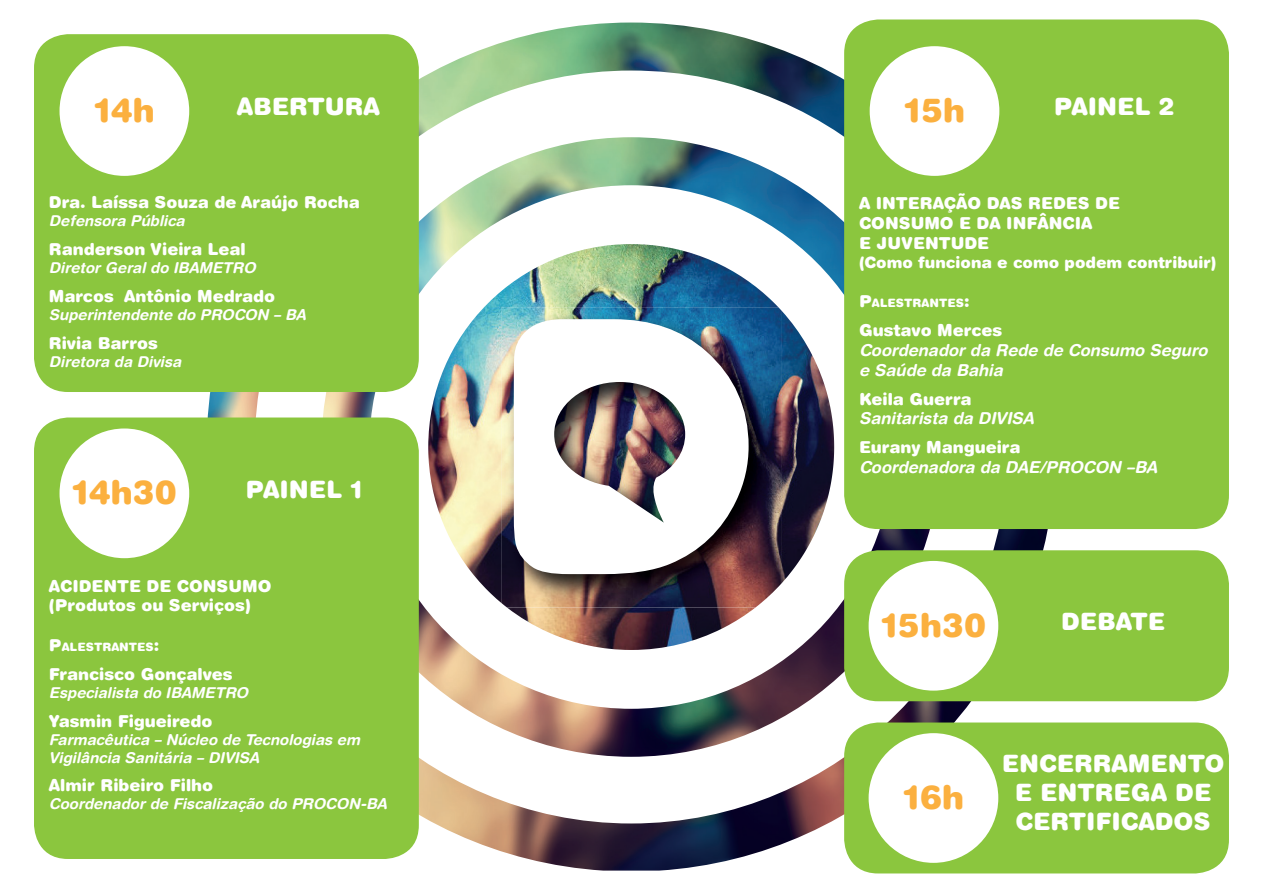
<style>
.page{position:relative;width:1263px;height:893px;background:#fff}
.page>*{position:absolute;margin:0;border:0;box-sizing:border-box;transform-origin:0 0}
.t1{font:900 33px "Helvetica Rounded";color:#fbb03f}
.t2{font:900 24px/28.8px "Helvetica Rounded";color:#fff;text-align:center}
.t3{font:900 16.5px "Helvetica Rounded";color:#fff}
.t4{font:italic 700 16.5px/19.8px "Helvetica Rounded";color:#fff}
.t5{font:900 16.5px "Helvetica Rounded";color:#fff}
.t6{font:900 15.75px "Helvetica Rounded";color:#fff}
.t7{font:italic 700 15px/18px "Helvetica Rounded";color:#fff}
.t8{font:900 11.55px "Helvetica Rounded";color:#fff}
.s1{font-size:16.5px}
</style>
<div class="page">
<img style="left:207px;top:23px;width:849px;height:848px">
<img style="left:502px;top:307px;width:280px;height:300px">
<img style="left:514px;top:319px;width:235px;height:255px">
<div style="left:34px;top:34px;width:385px;height:358px;background:#8bc63e;border-radius:34px"></div>
<div style="left:844px;top:20px;width:385px;height:509px;background:#8bc63e;border-radius:34px"></div>
<div style="left:844px;top:550px;width:385px;height:151px;background:#8bc63e;border-radius:34px"></div>
<div style="left:844px;top:722px;width:385px;height:151px;background:#8bc63e;border-radius:34px"></div>
<div style="left:34px;top:417px;width:385px;height:442px;background:#8bc63e;border-radius:34px"></div>
<div style="left:60px;top:46px;width:129px;height:130px;background:#fff;border-radius:50%"></div>
<div style="left:60px;top:428px;width:129px;height:130px;background:#fff;border-radius:50%"></div>
<div style="left:869px;top:733px;width:129px;height:130px;background:#fff;border-radius:50%"></div>
<div style="left:869px;top:561px;width:129px;height:130px;background:#fff;border-radius:50%"></div>
<div style="left:870px;top:46px;width:129px;height:130px;background:#fff;border-radius:50%"></div>
<h1 class="t1" style="left:94px;top:89px;width:63px">14h</h1>
<h2 class="t2" style="left:237px;top:91px;width:145px">ABERTURA</h2>
<p class="t3" style="left:49px;top:192px;width:313px">Dra. Laíssa Souza de Araújo Rocha</p>
<p class="t7" style="left:49px;top:212px;width:137px">Defensora Pública</p>
<p class="t3" style="left:49px;top:238px;width:198px">Randerson Vieira Leal</p>
<p class="t7" style="left:49px;top:258px;width:208px">Diretor Geral do IBAMETRO</p>
<p class="t3" style="left:49px;top:285px;width:228px">Marcos Antônio Medrado</p>
<p class="t7" style="left:49px;top:305px;width:259px">Superintendente do PROCON – BA</p>
<p class="t3" style="left:49px;top:332px;width:111px">Rivia Barros</p>
<p class="t7" style="left:49px;top:352px;width:134px">Diretora da Divisa</p>
<h1 class="t1" style="left:72px;top:471px;width:107px">14h30</h1>
<h2 class="t2" style="left:245px;top:474px;width:119px">PAINEL 1</h2>
<p class="t5" style="left:49px;top:575px;width:224px">ACIDENTE DE CONSUMO</p>
<p class="t3" style="left:49px;top:595px;width:203px">(Produtos ou Serviços)</p>
<p class="t8" style="left:49px;top:639px;width:38px"><span class="s1">P</span>ALEST</p>
<p class="t8" style="left:102px;top:639px;width:19px">RANTES</p>
<p class="t5" style="left:154px;top:634px;width:7px">:</p>
<p class="t3" style="left:49px;top:663px;width:185px">Francisco Gonçalves</p>
<p class="t7" style="left:49px;top:683px;width:201px">Especialista do IBAMETRO</p>
<p class="t3" style="left:49px;top:710px;width:165px">Yasmin Figueiredo</p>
<p class="t7" style="left:49px;top:730px;width:313px">Farmacêutica – Núcleo de Tecnologias em<br>Vigilância Sanitária – DIVISA</p>
<p class="t3" style="left:49px;top:775px;width:166px">Almir Ribeiro Filho</p>
<p class="t7" style="left:49px;top:795px;width:340px">Coordenador de Fiscalização do PROCON-BA</p>
<h1 class="t1" style="left:904px;top:89px;width:63px">15h</h1>
<h2 class="t2" style="left:1054px;top:91px;width:122px">PAINEL 2</h2>
<p class="t3" style="left:859px;top:193px;width:29px">A intera</p>
<p class="t3" style="left:944px;top:193px;width:56px">ção das</p>
<p class="t3" style="left:1028px;top:193px;width:26px">Redes</p>
<p class="t3" style="left:1095px;top:193px;width:13px">de</p>
<p class="t3" style="left:859px;top:213px;width:27px">Consumo</p>
<p class="t3" style="left:959px;top:213px;width:102px">e da Infância</p>
<p class="t3" style="left:859px;top:232px;width:42px">e Juventude</p>
<p class="t6" style="left:859px;top:252px;width:359px">(Como funciona e como podem contribuir)</p>
<p class="t8" style="left:859px;top:296px;width:38px"><span class="s1">P</span>ALEST</p>
<p class="t8" style="left:912px;top:296px;width:19px">RANTES</p>
<p class="t5" style="left:964px;top:291px;width:7px">:</p>
<p class="t3" style="left:859px;top:320px;width:145px">Gustavo Merces</p>
<p class="t4" style="left:859px;top:340px;width:350px">Coordenador da Rede de Consumo Seguro e Saúde da Bahia</p>
<p class="t3" style="left:859px;top:388px;width:114px">Keila Guerra</p>
<p class="t4" style="left:859px;top:408px;width:176px">Sanitarista da DIVISA</p>
<p class="t3" style="left:859px;top:437px;width:163px">Eurany Mangueira</p>
<p class="t4" style="left:859px;top:457px;width:300px">Coordenadora da DAE/PROCON –BA</p>
<h1 class="t1" style="left:881px;top:603px;width:107px">15h30</h1>
<h2 class="t2" style="left:1061px;top:606px;width:105px">DEBATE</h2>
<h1 class="t1" style="left:903px;top:776px;width:63px">16h</h1>
<h2 class="t2" style="left:1002px;top:748px;width:224px">ENCERRAMENTO<br>E ENTREGA DE<br>CERTIFICADOS</h2>
</div>
